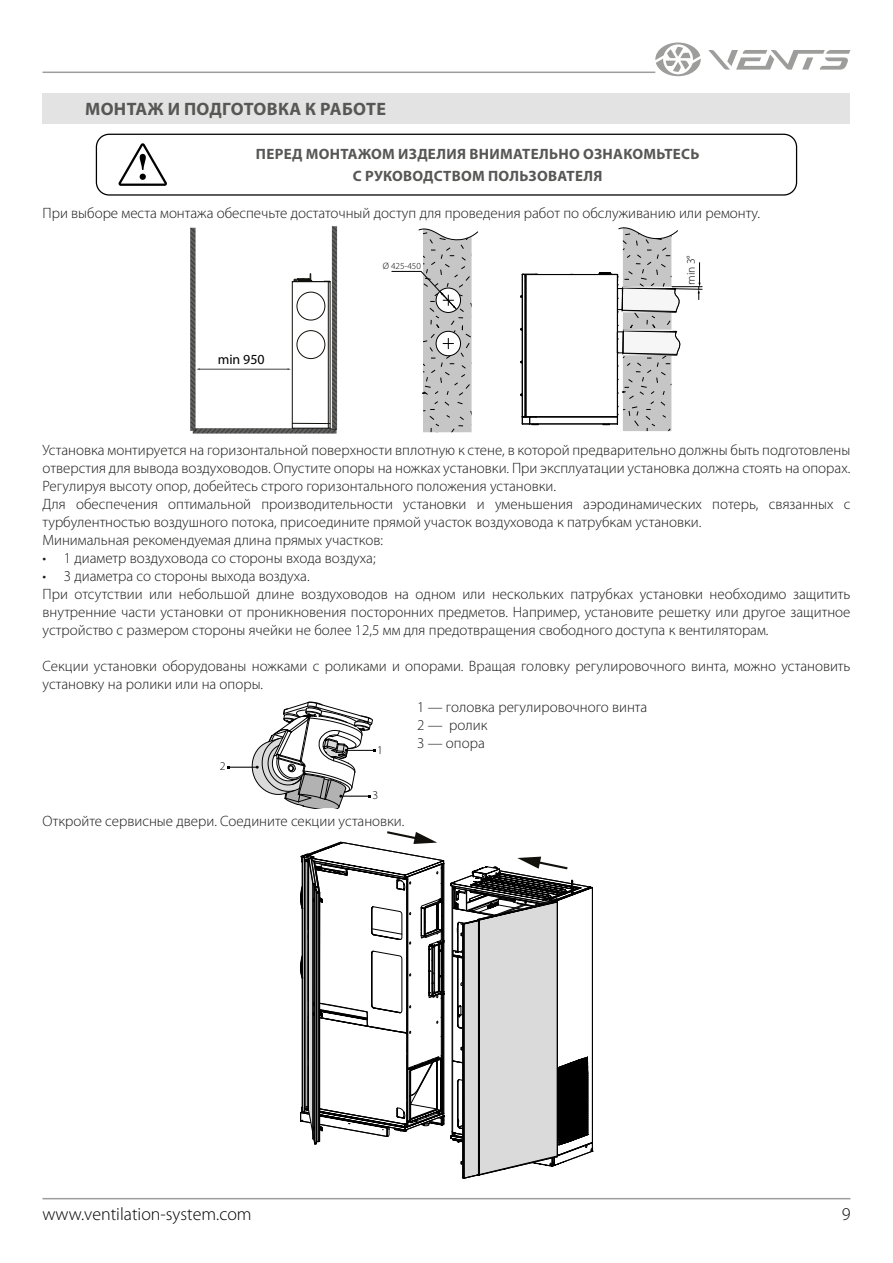
<style>
.page{position:relative;width:893px;height:1263px;background:#fff}
.page>*{position:absolute;margin:0;border:0;box-sizing:border-box;transform-origin:0 0}
.t1{font:300 18px "Myriad Pro";color:#000}
.t2{font:700 18px "Myriad Pro";letter-spacing:.02em;color:#575756}
.t3{font:300 15px/18px "Myriad Pro";color:#191a18}
.t4{font:700 15px/22.2px "Myriad Pro";letter-spacing:.02em;color:#575756;text-align:center}
.t5{font:13.95px "Myriad Pro";color:#000}
.t6{font:300 11.85px "Myriad Pro";color:#000}
.t7{font:300 11.55px "Myriad Pro";color:#000}
.t8{font:300 9.3px "Myriad Pro";color:#000}
</style>
<div class="page">
<hr style="left:43px;top:1198px;width:807px;height:1px;background:#9d9d9c">
<hr style="left:43px;top:72px;width:612px;height:1px;background:#9d9d9c">
<svg style="left:708px;top:50px;width:142px;height:20px"></svg>
<svg style="left:655px;top:43px;width:46px;height:33px"></svg>
<div style="left:43px;top:93px;width:807px;height:31px;background:#e3e3e3"></div>
<div style="left:96px;top:134px;width:701px;height:62px;border:1px solid #000;border-radius:13px"></div>
<svg style="left:118px;top:143px;width:49px;height:43px"></svg>
<svg style="left:190px;top:228px;width:1px;height:203px"></svg>
<svg style="left:191px;top:226px;width:146px;height:207px"></svg>
<div style="left:297px;top:292px;width:28px;height:28px;border:1px solid #12100b;border-radius:50%"></div>
<div style="left:297px;top:330px;width:28px;height:29px;border:1px solid #12100b;border-radius:50%"></div>
<div style="left:292px;top:281px;width:38px;height:147px;border:1px solid #12100b"></div>
<hr style="left:292px;top:423px;width:38px;height:1px;background:#12100b">
<hr style="left:328px;top:282px;width:1px;height:146px;background:#12100b">
<svg style="left:521px;top:227px;width:182px;height:204px"></svg>
<div style="left:617px;top:288px;width:5px;height:22px;border:1px solid #000"></div>
<div style="left:617px;top:332px;width:6px;height:21px;border:1px solid #000"></div>
<svg style="left:391px;top:228px;width:87px;height:204px"></svg>
<svg style="left:227px;top:701px;width:149px;height:107px"></svg>
<svg style="left:300px;top:831px;width:293px;height:348px"></svg>
<p class="t2" style="left:85px;top:97px;width:302px">МОНТАЖ И ПОДГОТОВКА К РАБОТЕ</p>
<p class="t4" style="left:256px;top:142px;width:445px">ПЕРЕД МОНТАЖОМ ИЗДЕЛИЯ ВНИМАТЕЛЬНО ОЗНАКОМЬТЕСЬ<br>С РУКОВОДСТВОМ ПОЛЬЗОВАТЕЛЯ</p>
<p class="t3" style="left:43px;top:204px;width:719px">При выборе места монтажа обеспечьте достаточный доступ для проведения работ по обслуживанию или ремонту.</p>
<p class="t5" style="left:218px;top:350px;width:48px">min 950</p>
<p class="t8" style="left:383px;top:261px;width:40px">Ø 425-450</p>
<p class="t7" style="left:685px;top:285px;width:31px;rotate:-90deg">min 3°</p>
<p class="t3" style="left:43px;top:441px;width:809px">Установка монтируется на горизонтальной поверхности вплотную к стене, в которой предварительно должны быть подготовлены отверстия для вывода воздуховодов. Опустите опоры на ножках установки. При эксплуатации установка должна стоять на опорах.<br>Регулируя высоту опор, добейтесь строго горизонтального положения установки.<br>Для обеспечения оптимальной производительности установки и уменьшения аэродинамических потерь, связанных с турбулентностью воздушного потока, присоедините прямой участок воздуховода к патрубкам установки.<br>Минимальная рекомендуемая длина прямых участков:</p>
<p class="t3" style="left:43px;top:549px;width:335px">• 1 диаметр воздуховода со стороны входа воздуха;</p>
<p class="t3" style="left:43px;top:567px;width:809px">• 3 диаметра со стороны выхода воздуха.<br>При отсутствии или небольшой длине воздуховодов на одном или нескольких патрубках установки необходимо защитить внутренние части установки от проникновения посторонних предметов. Например, установите решетку или другое защитное устройство с размером стороны ячейки не более 12,5 мм для предотвращения свободного доступа к вентиляторам.</p>
<p class="t3" style="left:43px;top:657px;width:809px">Секции установки оборудованы ножками с роликами и опорами. Вращая головку регулировочного винта, можно установить установку на ролики или на опоры.</p>
<p class="t6" style="left:220px;top:759px;width:7px">2</p>
<p class="t6" style="left:377px;top:743px;width:7px">1</p>
<p class="t6" style="left:372px;top:789px;width:7px">3</p>
<p class="t3" style="left:43px;top:812px;width:363px">Откройте сервисные двери. Соедините секции установки.</p>
<p class="t3" style="left:417px;top:698px;width:232px">1 — головка регулировочного винта<br>2 — ролик<br>3 — опора</p>
<p class="t1" style="left:43px;top:1204px;width:211px">www.ventilation-system.com</p>
<p class="t1" style="left:842px;top:1204px;width:10px">9</p>
</div>
